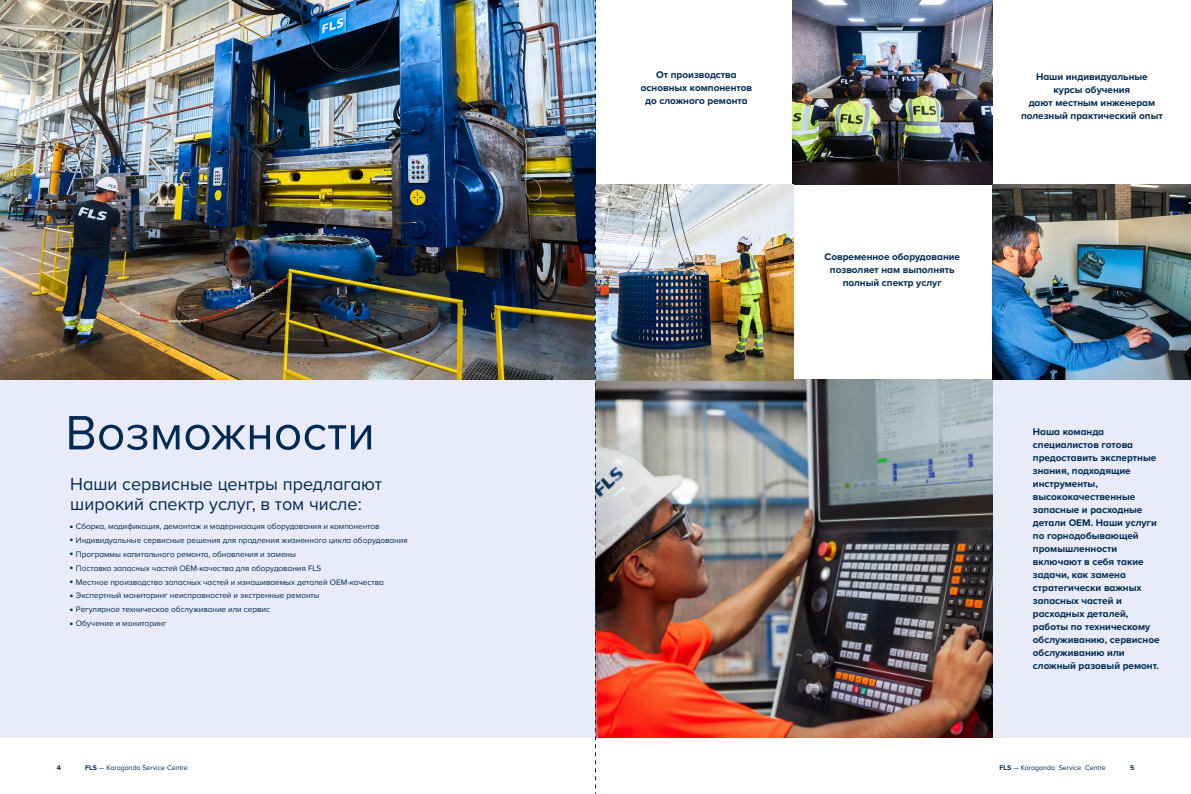
<style>
.page{position:relative;width:1191px;height:794px;background:#fff}
.page>*{position:absolute;margin:0;border:0;box-sizing:border-box;transform-origin:0 0}
.t1{font:50px "Proxima Nova";color:#002a53}
.t2{font:18px/20px "Proxima Nova";color:#002a53}
.t3{font:700 10px/13px "Proxima Nova";color:#002a53;text-align:center}
.t4{font:8.2px "Proxima Nova";letter-spacing:-.005em;color:#002a53}
.t5{font:7px "Proxima Nova";color:#002a53}
.t6{font:700 7px "Proxima Nova";color:#002a53}
.s1{font-weight:700}
</style>
<div class="page">
<div style="left:0;top:380px;width:1191px;height:357px;background:#e9ecf8"></div>
<img style="left:0;top:0;width:595px;height:380px">
<img style="left:596px;top:380px;width:396px;height:357px">
<img style="left:793px;top:0;width:199px;height:184px">
<img style="left:992px;top:184px;width:199px;height:196px">
<img style="left:596px;top:184px;width:197px;height:196px">
<svg style="left:595px;top:0;width:1px;height:794px"></svg>
<h1 class="t1" style="left:65px;top:395px;width:311px">Возможности</h1>
<h2 class="t2" style="left:70px;top:473px;width:313px">Наши сервисные центры предлагают широкий спектр услуг, в том числе:</h2>
<p class="t4" style="left:70px;top:520px;width:311px"><sup>■</sup> Сборка, модификация, демонтаж и модернизация оборудования и компонентов</p>
<p class="t4" style="left:70px;top:534px;width:339px"><sup>■</sup> Индивидуальные сервисные решения для продления жизненного цикла оборудования</p>
<p class="t4" style="left:70px;top:548px;width:227px"><sup>■</sup> Программы капитального ремонта, обновления и замены</p>
<p class="t4" style="left:70px;top:562px;width:253px"><sup>■</sup> Поставка запасных частей OEM-качества для оборудования FLS</p>
<p class="t4" style="left:70px;top:575px;width:315px"><sup>■</sup> Местное производство запасных частей и изнашиваемых деталей OEM-качества</p>
<p class="t4" style="left:70px;top:589px;width:251px"><sup>■</sup> Экспертный мониторинг неисправностей и экстренные ремонты</p>
<p class="t4" style="left:70px;top:603px;width:201px"><sup>■</sup> Регулярное техническое обслуживание или сервис</p>
<p class="t4" style="left:70px;top:617px;width:98px"><sup>■</sup> Обучение и мониторинг</p>
<p class="t3" style="left:641px;top:68px;width:113px">От производства основных компонентов до сложного ремонта</p>
<p class="t3" style="left:824px;top:250px;width:137px">Современное оборудование позволяет нам выполнять полный спектр услуг</p>
<p class="t3" style="left:1021px;top:70px;width:143px">Наши индивидуальные курсы обучения<br>дают местным инженерам полезный практический опыт</p>
<p class="t3" style="left:1033px;top:425px;width:128px;text-align:left">Наша команда специалистов готова предоставить экспертные знания, подходящие инструменты, высококачественные запасные и расходные детали OEM. Наши услуги по горнодобывающей промышленности включают в себя такие задачи, как замена стратегически важных запасных частей и расходных деталей, работы по техническому обслуживанию, сервисное обслуживанию или сложный разовый ремонт.</p>
<p class="t6" style="left:57px;top:762px;width:6px">4</p>
<p class="t5" style="left:85px;top:762px;width:104px"><span class="s1">FLS</span> — Karaganda Service Centre</p>
<p class="t5" style="left:999px;top:762px;width:108px"><span class="s1">FLS</span> — Karaganda Service Centre</p>
<p class="t6" style="left:1130px;top:762px;width:6px">5</p>
</div>
